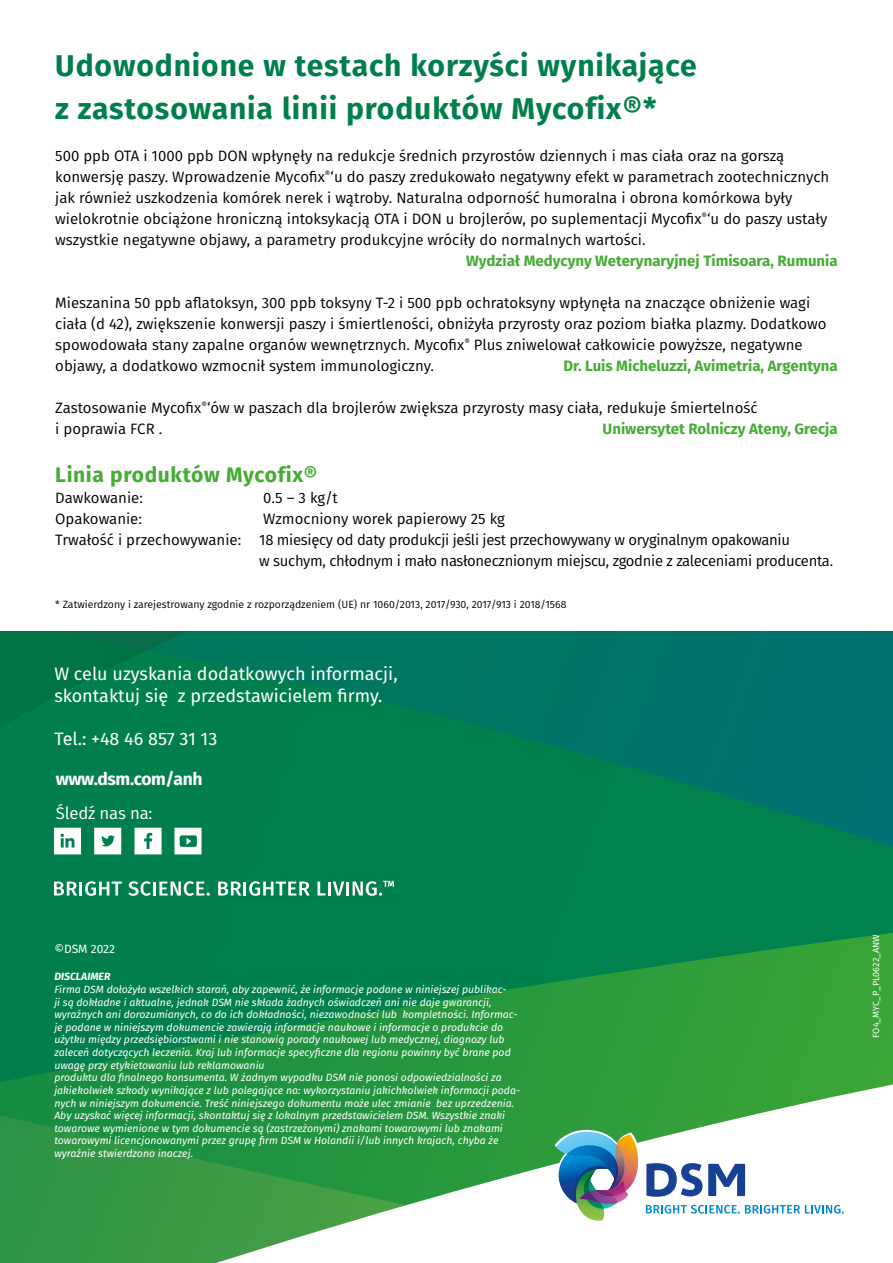
<style>
.page{position:relative;width:893px;height:1263px;background:#fff}
.page>*{position:absolute;margin:0;border:0;box-sizing:border-box;transform-origin:0 0}
.t1{font:700 30px/43.2px "Fira Sans";letter-spacing:.03em;color:#007e4b}
.t2{font:700 21px "Fira Sans";letter-spacing:.03em;color:#45ac34}
.t3{font:18px/21.6px "Fira Sans";color:#fff}
.t4{font:700 17.4px "Fira Sans";letter-spacing:-.02em;color:#fff}
.t5{font:16.8px "Fira Sans";letter-spacing:-.01em;color:#fff}
.t6{font:15px/21px "Fira Sans";color:#000}
.t7{font:15px "Fira Sans";letter-spacing:-.02em;color:#000}
.t8{font:700 15px "Fira Sans";color:#45ac34}
.t9{font:12px "Fira Sans";color:#fff}
.t10{font:italic 10.5px/12.6px "Fira Sans";color:#fff}
.t11{font:10.5px "Fira Sans";color:#000}
.t12{font:italic 700 10.5px "Fira Sans";color:#fff}
.t13{font:9px "Fira Sans";color:#fff}
</style>
<div class="page">
<svg style="left:0;top:631px;width:893px;height:632px;background:#0a834e"></svg>
<svg style="left:54px;top:881px;width:23px;height:14px"></svg>
<hr style="left:79px;top:881px;width:3px;height:14px;background:#fff">
<svg style="left:85px;top:881px;width:37px;height:15px"></svg>
<svg style="left:128px;top:881px;width:23px;height:15px"></svg>
<hr style="left:153px;top:881px;width:3px;height:14px;background:#fff">
<svg style="left:159px;top:881px;width:51px;height:15px"></svg>
<svg style="left:218px;top:881px;width:92px;height:15px"></svg>
<svg style="left:317px;top:881px;width:9px;height:14px"></svg>
<hr style="left:328px;top:881px;width:3px;height:14px;background:#fff">
<svg style="left:333px;top:881px;width:11px;height:14px"></svg>
<hr style="left:346px;top:881px;width:3px;height:14px;background:#fff">
<svg style="left:353px;top:881px;width:41px;height:15px"></svg>
<svg style="left:94px;top:828px;width:27px;height:26px"></svg>
<svg style="left:54px;top:828px;width:27px;height:26px"></svg>
<svg style="left:135px;top:828px;width:27px;height:26px"></svg>
<svg style="left:174px;top:828px;width:27px;height:26px"></svg>
<svg style="left:172px;top:1077px;width:721px;height:186px"></svg>
<svg style="left:555px;top:1126px;width:289px;height:100px"></svg>
<h1 class="t1" style="left:55px;top:42px;width:643px">Udowodnione w testach korzyści wynikające z zastosowania linii produktów Mycofix®*</h1>
<p class="t6" style="left:55px;top:145px;width:775px">500 ppb OTA i 1000 ppb DON wpłynęły na redukcje średnich przyrostów dziennych i mas ciała oraz na gorszą konwersję paszy. Wprowadzenie Mycofix<sup>®</sup>‘u do paszy zredukowało negatywny efekt w parametrach zootechnicznych jak również uszkodzenia komórek nerek i wątroby. Naturalna odporność humoralna i obrona komórkowa były wielokrotnie obciążone hroniczną intoksykacją OTA i DON u brojlerów, po suplementacji Mycofix<sup>®</sup>‘u do paszy ustały wszystkie negatywne objawy, a parametry produkcyjne wróciły do normalnych wartości.</p>
<h3 class="t8" style="left:466px;top:248px;width:373px">Wydział Medycyny Weterynaryjnej Timisoara, Rumunia</h3>
<p class="t6" style="left:55px;top:292px;width:773px">Mieszanina 50 ppb aflatoksyn, 300 ppb toksyny T-2 i 500 ppb ochratoksyny wpłynęła na znaczące obniżenie wagi ciała (d 42), zwiększenie konwersji paszy i śmiertleności, obniżyła przyrosty oraz poziom białka plazmy. Dodatkowo spowodowała stany zapalne organów wewnętrznych. Mycofix<sup>®</sup> Plus zniwelował całkowicie powyższe, negatywne objawy, a dodatkowo wzmocnił system immunologiczny.</p>
<h3 class="t8" style="left:563px;top:353px;width:276px">Dr. Luis Micheluzzi, Avimetria, Argentyna</h3>
<h3 class="t6" style="left:55px;top:397px;width:704px">Zastosowanie Mycofix<sup>®</sup>‘ów w paszach dla brojlerów zwiększa przyrosty masy ciała, redukuje śmiertelność i poprawia FCR .</h3>
<h3 class="t8" style="left:603px;top:416px;width:237px">Uniwersytet Rolniczy Ateny, Grecja</h3>
<h2 class="t2" style="left:55px;top:457px;width:264px">Linia produktów Mycofix®</h2>
<h3 class="t6" style="left:55px;top:487px;width:89px">Dawkowanie:</h3>
<h3 class="t6" style="left:263px;top:487px;width:76px">0.5 – 3 kg/t</h3>
<h3 class="t6" style="left:55px;top:508px;width:88px">Opakowanie:</h3>
<h3 class="t6" style="left:263px;top:508px;width:243px">Wzmocniony worek papierowy 25 kg</h3>
<h3 class="t7" style="left:55px;top:529px;width:736px">Trwałość i przechowywanie: 18 miesięcy od daty produkcji jeśli jest przechowywany w oryginalnym opakowaniu</h3>
<h3 class="t7" style="left:259px;top:550px;width:575px">w suchym, chłodnym i mało nasłonecznionym miejscu, zgodnie z zaleceniami producenta.</h3>
<p class="t11" style="left:55px;top:597px;width:513px">* Zatwierdzony i zarejestrowany zgodnie z rozporządzeniem (UE) nr 1060/2013, 2017/930, 2017/913 i 2018/1568</p>
<h3 class="t3" style="left:54px;top:663px;width:345px">W celu uzyskania dodatkowych informacji, skontaktuj się z przedstawicielem firmy.</h3>
<h3 class="t3" style="left:54px;top:727px;width:165px">Tel.: +48 46 857 31 13</h3>
<h3 class="t4" style="left:56px;top:765px;width:148px">www.dsm.com/anh</h3>
<h3 class="t5" style="left:56px;top:800px;width:98px">Śledź nas na:</h3>
<p class="t9" style="left:54px;top:940px;width:62px">©DSM 2022</p>
<p class="t12" style="left:54px;top:968px;width:58px">DISCLAIMER</p>
<p class="t10" style="left:54px;top:983px;width:467px">Firma DSM dołożyła wszelkich starań, aby zapewnić, że informacje podane w niniejszej publikac-<br>ji są dokładne i aktualne, jednak DSM nie składa żadnych oświadczeń ani nie daje gwarancji, wyraźnych ani dorozumianych, co do ich dokładności, niezawodności lub kompletności. Informac&shy;je podane w niniejszym dokumencie zawierają informacje naukowe i informacje o produkcie do użytku między przedsiębiorstwami i nie stanowią porady naukowej lub medycznej, diagnozy lub zaleceń dotyczących leczenia. Kraj lub informacje specyficzne dla regionu powinny być brane pod uwagę przy etykietowaniu lub reklamowaniu<br>produktu dla finalnego konsumenta. W żadnym wypadku DSM nie ponosi odpowiedzialności za jakiekolwiek szkody wynikające z lub polegające na: wykorzystaniu jakichkolwiek informacji poda&shy;nych w niniejszym dokumencie. Treść niniejszego dokumentu może ulec zmianie bez uprzedzenia.<br>Aby uzyskać więcej informacji, skontaktuj się z lokalnym przedstawicielem DSM. Wszystkie znaki towarowe wymienione w tym dokumencie są (zastrzeżonymi) znakami towarowymi lub znakami towarowymi licencjonowanymi przez grupę firm DSM w Holandii i/lub innych krajach, chyba że wyraźnie stwierdzono inaczej.</p>
<p class="t13" style="left:869px;top:1038px;width:105px;rotate:-90deg">FO4_MYC_P_PL0622_ANW</p>
</div>
